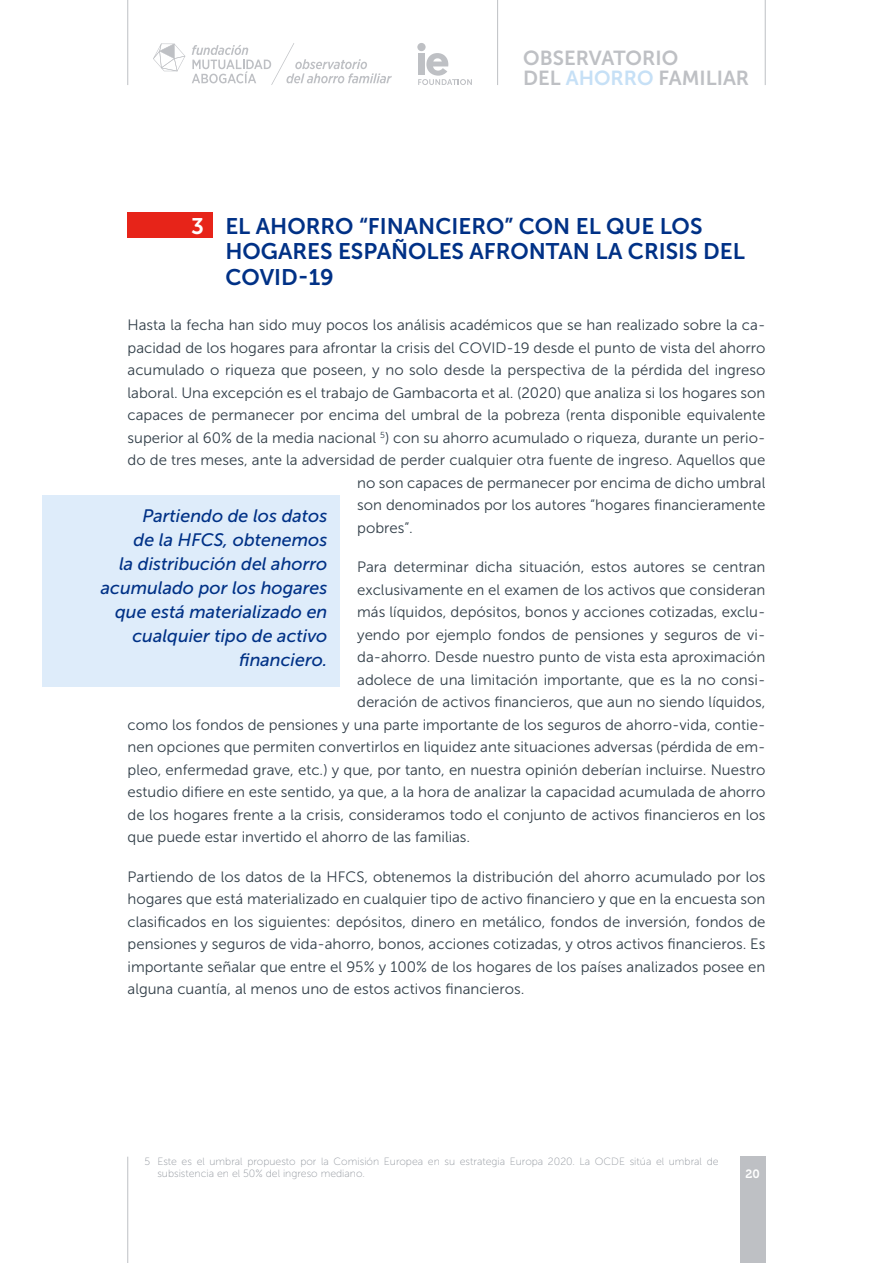
<style>
.page{position:relative;width:893px;height:1263px;background:#fff}
.page>*{position:absolute;margin:0;border:0;box-sizing:border-box;transform-origin:0 0}
.t1{font:22.5px/25.5px "Museo Sans 700";color:#003186}
.t2{font:22.5px "Museo Sans 700";color:#fff}
.t3{font:20.25px/19.5px "Museo Sans 700";color:#bec0c4}
.t4{font:italic 18px/24px "Museo Sans 500";color:#003186;text-align:right}
.t5{font:15px/22.5px "Museo Sans 300";color:#313e48;text-align:justify}
.t6{font:12px "Museo 700";color:#fff}
.t7{font:10.5px/12.6px "Museo Sans 100";color:#93989f}
.s1{color:#c6e0f6}
</style>
<div class="page">
<div style="left:740px;top:1157px;width:25px;height:106px;background:#bec0c4"></div>
<hr style="left:127px;top:1157px;width:1px;height:106px;background:#bec0c4">
<div style="left:417px;top:43px;width:9px;height:8px;background:#bec0c4;border-radius:50%"></div>
<svg style="left:418px;top:53px;width:54px;height:32px"></svg>
<svg style="left:192px;top:43px;width:200px;height:42px"></svg>
<svg style="left:153px;top:44px;width:32px;height:27px"></svg>
<hr style="left:127px;top:0;width:1px;height:85px;background:#bec0c4">
<hr style="left:765px;top:0;width:1px;height:85px;background:#bec0c4">
<hr style="left:497px;top:0;width:1px;height:85px;background:#bec0c4">
<div style="left:43px;top:495px;width:297px;height:192px;background:#deecfa"></div>
<div style="left:128px;top:213px;width:85px;height:25px;background:#e72419"></div>
<h2 class="t3" style="left:523px;top:48px;width:227px">OBSERVATORIO<br>DEL <span class="s1">AHORRO</span> FAMILIAR</h2>
<p class="t2" style="left:191px;top:213px;width:14px">3</p>
<p class="t1" style="left:225px;top:213px;width:521px">EL AHORRO “FINANCIERO” CON EL QUE LOS<br>HOGARES ESPAÑOLES AFRONTAN LA CRISIS DEL<br>COVID-19</p>
<p class="t5" style="left:128px;top:314px;width:639px">Hasta la fecha han sido muy pocos los análisis académicos que se han realizado sobre la ca-</p>
<p class="t5" style="left:128px;top:336px;width:639px">pacidad de los hogares para afrontar la crisis del COVID-19 desde el punto de vista del ahorro</p>
<p class="t5" style="left:128px;top:359px;width:639px">acumulado o riqueza que poseen, y no solo desde la perspectiva de la pérdida del ingreso</p>
<p class="t5" style="left:128px;top:381px;width:639px">laboral. Una excepción es el trabajo de Gambacorta et al. (2020) que analiza si los hogares son</p>
<p class="t5" style="left:128px;top:404px;width:639px">capaces de permanecer por encima del umbral de la pobreza (renta disponible equivalente</p>
<p class="t5" style="left:128px;top:426px;width:639px">superior al 60% de la media nacional <sup>5</sup>) con su ahorro acumulado o riqueza, durante un perio-</p>
<p class="t5" style="left:128px;top:449px;width:639px">do de tres meses, ante la adversidad de perder cualquier otra fuente de ingreso. Aquellos que</p>
<p class="t5" style="left:357px;top:471px;width:410px">no son capaces de permanecer por encima de dicho umbral</p>
<p class="t5" style="left:357px;top:494px;width:410px">son denominados por los autores “hogares financieramente</p>
<p class="t5" style="left:357px;top:516px;width:57px">pobres”.</p>
<p class="t5" style="left:357px;top:556px;width:410px">Para determinar dicha situación, estos autores se centran</p>
<p class="t5" style="left:357px;top:578px;width:410px">exclusivamente en el examen de los activos que consideran</p>
<p class="t5" style="left:357px;top:601px;width:410px">más líquidos, depósitos, bonos y acciones cotizadas, exclu-</p>
<p class="t5" style="left:357px;top:623px;width:410px">yendo por ejemplo fondos de pensiones y seguros de vi-</p>
<p class="t5" style="left:357px;top:646px;width:410px">da-ahorro. Desde nuestro punto de vista esta aproximación</p>
<p class="t5" style="left:357px;top:668px;width:410px">adolece de una limitación importante, que es la no consi-</p>
<p class="t5" style="left:357px;top:691px;width:410px">deración de activos financieros, que aun no siendo líquidos,</p>
<p class="t5" style="left:128px;top:713px;width:639px">como los fondos de pensiones y una parte importante de los seguros de ahorro-vida, contie-</p>
<p class="t5" style="left:128px;top:736px;width:639px">nen opciones que permiten convertirlos en liquidez ante situaciones adversas (pérdida de em-</p>
<p class="t5" style="left:128px;top:758px;width:639px">pleo, enfermedad grave, etc.) y que, por tanto, en nuestra opinión deberían incluirse. Nuestro</p>
<p class="t5" style="left:128px;top:781px;width:639px">estudio difiere en este sentido, ya que, a la hora de analizar la capacidad acumulada de ahorro</p>
<p class="t5" style="left:128px;top:803px;width:639px">de los hogares frente a la crisis, consideramos todo el conjunto de activos financieros en los</p>
<p class="t5" style="left:128px;top:826px;width:344px">que puede estar invertido el ahorro de las familias.</p>
<p class="t5" style="left:128px;top:865px;width:639px">Partiendo de los datos de la HFCS, obtenemos la distribución del ahorro acumulado por los hogares que está materializado en cualquier tipo de activo financiero y que en la encuesta son clasificados en los siguientes: depósitos, dinero en metálico, fondos de inversión, fondos de pensiones y seguros de vida-ahorro, bonos, acciones cotizadas, y otros activos financieros. Es importante señalar que entre el 95% y 100% de los hogares de los países analizados posee en alguna cuantía, al menos uno de estos activos financieros.</p>
<p class="t4" style="left:101px;top:503px;width:228px">Partiendo de los datos<br>de la HFCS, obtenemos<br>la distribución del ahorro acumulado por los hogares que está materializado en cualquier tipo de activo financiero.</p>
<p class="t7" style="left:157px;top:1155px;width:563px;text-indent:-13px">5 Este es el umbral propuesto por la Comisión Europea en su estrategia Europa 2020. La OCDE sitúa el umbral de subsistencia en el 50% del ingreso mediano.</p>
<p class="t6" style="left:745px;top:1167px;width:16px">20</p>
</div>
